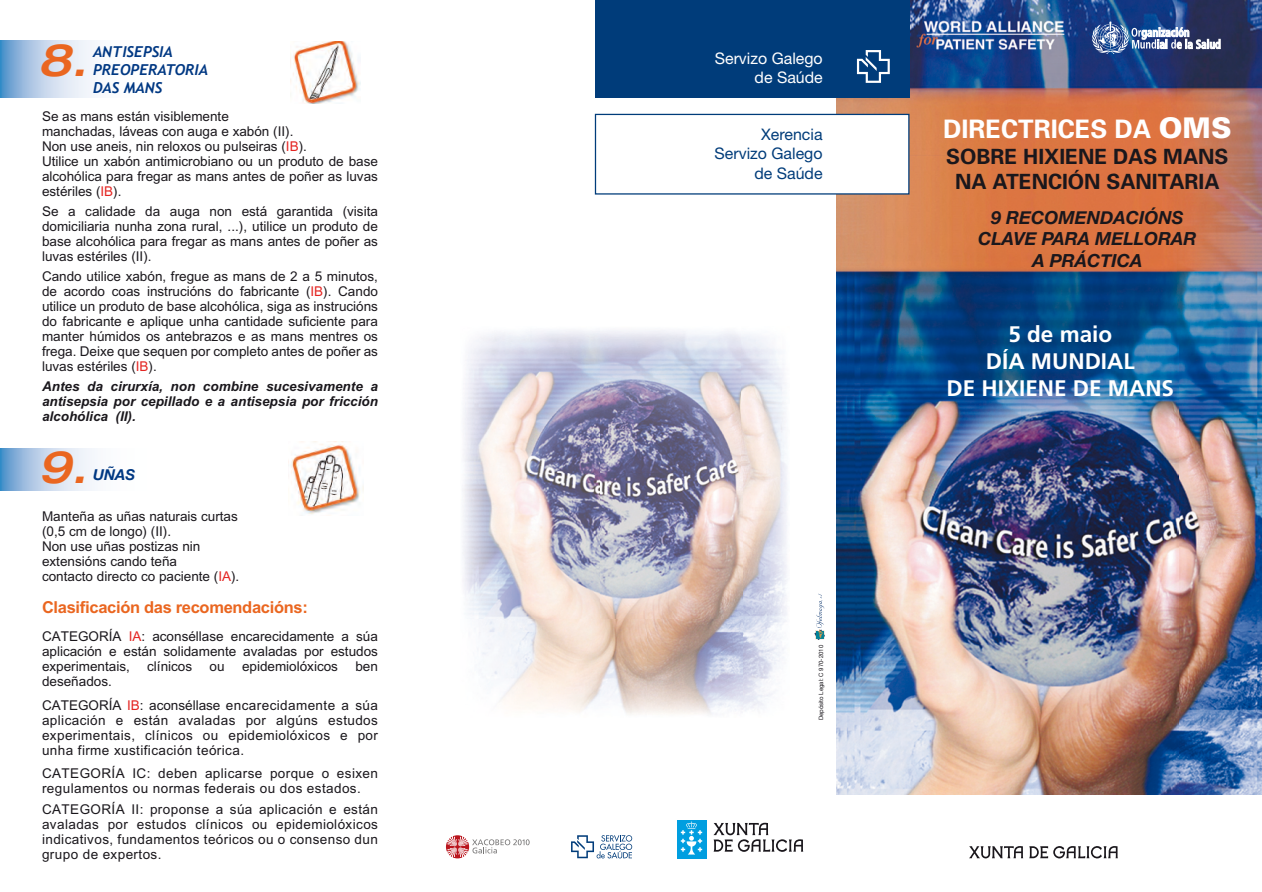
<style>
.page{position:relative;width:1262px;height:892px;background:#fff}
.page>*{position:absolute;margin:0;border:0;box-sizing:border-box;transform-origin:0 0}
.t1{font:italic 500 expanded 45px "Helvetica Neue";color:#ea6620}
.t2{font:700 25.5px "Univers";color:#fff}
.t3{font:700 22.5px/27px "Frutiger";color:#fff;text-align:center}
.t4{font:700 21px/25.2px "Univers";color:#1a171c;text-align:center}
.t5{font:italic 700 18px/21.6px "Helvetica Neue";color:#1a171c;text-align:center}
.t6{font:700 16.5px "M Arial";letter-spacing:-.02em;color:#ea6620}
.t7{font:15.9px/19.2px "Helvetica Neue";color:#003c7a;text-align:right}
.t8{font:15.9px/19.2px "Helvetica Neue";color:#fff;text-align:right}
.t9{font:italic 700 15px/18px "Trebuchet";color:#003883}
.t10{font:italic 700 15px "Helvetica Neue";color:#003883}
.t11{font:13.5px/15px "M Arial";color:#1a171c;text-align:justify}
.t12{font:italic 700 13.5px/15px "M Arial";color:#1a171c;text-align:justify}
.t13{font:13.5px/15px "M Arial";letter-spacing:.03em;color:#1a171c}
.t14{font:6px "Helvetica Neue";color:#1a171c}
.s1{color:#e42522}
.s2{font-weight:900;font-size:28.5px}
</style>
<div class="page">
<img style="left:837px;top:0;width:425px;height:795px">
<svg style="left:0;top:41px;width:95px;height:56px;background:#bbd1e9"></svg>
<svg style="left:0;top:448px;width:95px;height:43px;background:#bbd1e9"></svg>
<img style="left:288px;top:444px;width:76px;height:70px">
<img style="left:290px;top:41px;width:71px;height:62px">
<svg style="left:969px;top:846px;width:54px;height:12px"></svg>
<svg style="left:1029px;top:846px;width:89px;height:13px"></svg>
<svg style="left:814px;top:593px;width:11px;height:47px"></svg>
<svg style="left:1091px;top:22px;width:129px;height:32px"></svg>
<img style="left:462px;top:330px;width:325px;height:384px">
<div style="left:595px;top:0;width:242px;height:97px;background:#003c7a"></div>
<div style="left:837px;top:0;width:72px;height:97px;background:#003c7a"></div>
<svg style="left:857px;top:50px;width:33px;height:33px"></svg>
<div style="left:595px;top:114px;width:314px;height:80px;background:#fff"></div>
<div style="left:595px;top:114px;width:314px;height:81px;border:1px solid #003c7a"></div>
<svg style="left:446px;top:835px;width:84px;height:23px"></svg>
<svg style="left:571px;top:835px;width:61px;height:23px"></svg>
<div style="left:677px;top:820px;width:29px;height:38px;background:#009ee0"></div>
<svg style="left:681px;top:822px;width:21px;height:33px"></svg>
<svg style="left:713px;top:823px;width:90px;height:29px"></svg>
<h1 class="t1" style="left:38px;top:32px;width:51px">8.</h1>
<p class="t9" style="left:93px;top:43px;width:116px">ANTISEPSIA<br>PREOPERATORIA<br>DAS MANS</p>
<p class="t11" style="left:42px;top:108px;width:337px;text-align:left">Se as mans están visiblemente<br>manchadas, láveas con auga e xabón (II).<br>Non use aneis, nin reloxos ou pulseiras (<span class="s1">IB</span>).<br>Utilice un xabón antimicrobiano ou un produto de base alcohólica para fregar as mans antes de poñer as luvas estériles (<span class="s1">IB</span>).</p>
<p class="t11" style="left:42px;top:203px;width:337px">Se a calidade da auga non está garantida (visita domiciliaria nunha zona rural, ...), utilice un produto de base alcohólica para fregar as mans antes de poñer as luvas estériles (II).</p>
<p class="t11" style="left:42px;top:269px;width:337px">Cando utilice xabón, fregue as mans de 2 a 5 minutos, de acordo coas instrucións do fabricante (<span class="s1">IB</span>). Cando utilice un produto de base alcohólica, siga as instrucións do fabricante e aplique unha cantidade suficiente para manter húmidos os antebrazos e as mans mentres os frega. Deixe que sequen por completo antes de poñer as luvas estériles (<span class="s1">IB</span>).</p>
<p class="t12" style="left:42px;top:379px;width:337px">Antes da cirurxía, non combine sucesivamente a antisepsia por cepillado e a antisepsia por fricción alcohólica (II).</p>
<h1 class="t1" style="left:38px;top:439px;width:51px">9.</h1>
<p class="t10" style="left:93px;top:466px;width:44px">UÑAS</p>
<p class="t11" style="left:42px;top:509px;width:199px;text-align:left">Manteña as uñas naturais curtas (0,5 cm de longo) (II).<br>Non use uñas postizas nin extensións cando teña<br>contacto directo co paciente (<span class="s1">IA</span>).</p>
<p class="t6" style="left:42px;top:598px;width:267px">Clasificación das recomendacións:</p>
<p class="t11" style="left:42px;top:629px;width:337px">CATEGORÍA <span class="s1">IA</span>: aconséllase encarecidamente a súa aplicación e están solidamente avaladas por estudos experimentais,</p>
<p class="t11" style="left:147px;top:659px;width:47px">clínicos</p>
<p class="t11" style="left:210px;top:659px;width:17px">ou</p>
<p class="t11" style="left:242px;top:659px;width:98px">epidemiolóxicos</p>
<p class="t11" style="left:355px;top:659px;width:24px">ben</p>
<p class="t11" style="left:42px;top:670px;width:337px;line-height:23.5px">deseñados.<br>CATEGORÍA <span class="s1">IB</span>: aconséllase encarecidamente a súa</p>
<p class="t11" style="left:42px;top:712px;width:337px">aplicación e están avaladas por algúns estudos experimentais, clínicos ou epidemiolóxicos e por unha firme xustificación teórica.</p>
<p class="t13" style="left:42px;top:766px;width:337px">CATEGORÍA IC: deben aplicarse porque o esixen regulamentos ou normas federais ou dos estados.</p>
<p class="t11" style="left:42px;top:801px;width:337px">CATEGORÍA II: proponse a súa aplicación e están avaladas por estudos clínicos ou epidemiolóxicos indicativos, fundamentos teóricos ou o consenso dun grupo de expertos.</p>
<p class="t8" style="left:715px;top:48px;width:109px">Servizo Galego de Saúde</p>
<p class="t7" style="left:715px;top:125px;width:109px">Xerencia<br>Servizo Galego de Saúde</p>
<p class="t14" style="left:818px;top:720px;width:77px;rotate:-90deg">Depósito Legal: C 970-2010</p>
<h2 class="t2" style="left:943px;top:114px;width:290px">DIRECTRICES DA <span class="s2">OMS</span></h2>
<h3 class="t4" style="left:946px;top:144px;width:284px">SOBRE HIXIENE DAS MANS<br>NA ATENCIÓN SANITARIA</h3>
<h3 class="t5" style="left:978px;top:206px;width:220px">9 RECOMENDACIÓNS<br>CLAVE PARA MELLORAR<br>A PRÁCTICA</h3>
<h3 class="t3" style="left:947px;top:321px;width:229px">5 de maio<br>DÍA MUNDIAL<br>DE HIXIENE DE MANS</h3>
</div>
